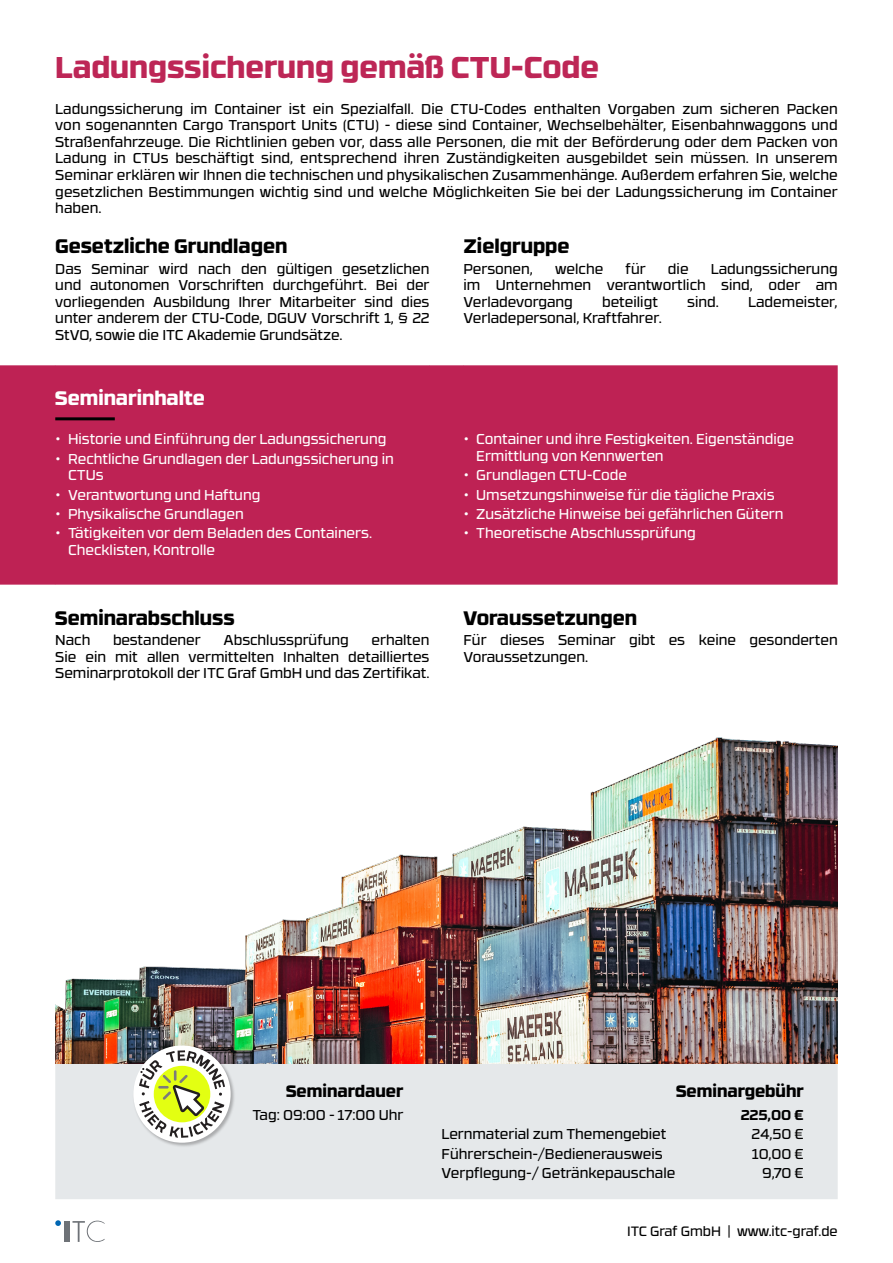
<style>
.page{position:relative;width:893px;height:1263px;background:#fff}
.page>*{position:absolute;margin:0;border:0;box-sizing:border-box;transform-origin:0 0}
.Title_33pt{font:800 30px "RB No 3.1";color:#bd2656}
.Paragraph_Style_1{font:800 19.5px "RB No 3.1";color:#000}
.Paragraph_Style_1_wh{font:800 19.5px "RB No 3.1";color:#fff}
.Paragraph_Style_1-2{font:800 16.5px "RB No 3.1";color:#000}
.Basic_font{font:14.25px/16.5px "RB No 3.1";color:#000;text-align:justify}
.t1{font:14.25px/16.5px "RB No 3.1";color:#fff}
.t2{font:700 14.25px "RB No 3.1";color:#000}
.t3{font:13.5px "RB No 3.1";color:#000}
</style>
<div class="page">
<svg style="left:73px;top:1220px;width:32px;height:22px"></svg>
<div style="left:64px;top:1221px;width:6px;height:21px;background:#6e7277"></div>
<svg style="left:55px;top:1220px;width:6px;height:6px"></svg>
<div style="left:0;top:365px;width:838px;height:220px;background:#be2254"></div>
<hr style="left:55px;top:417px;width:60px;height:3px;background:#000">
<div style="left:55px;top:1063px;width:783px;height:136px;background:#e5e8ea"></div>
<img style="left:55px;top:737px;width:783px;height:326px">
<img style="left:131px;top:1043px;width:105px;height:105px">
<div style="left:133px;top:1045px;width:98px;height:98px;background:#fff;border-radius:50%"></div>
<svg style="left:139px;top:1050px;width:86px;height:88px"></svg>
<p class="Title_33pt" style="left:55px;top:42px;width:545px">Ladungssicherung gemäß CTU-Code</p>
<p class="Basic_font" style="left:55px;top:100px;width:784px">Ladungssicherung im Container ist ein Spezialfall. Die CTU-Codes enthalten Vorgaben zum sicheren Packen von sogenannten Cargo Transport Units (CTU) - diese sind Container, Wechselbehälter, Eisenbahnwaggons und Straßenfahrzeuge. Die Richtlinien geben vor, dass alle Personen, die mit der Beförderung oder dem Packen von Ladung in CTUs beschäftigt sind, entsprechend ihren Zuständigkeiten ausgebildet sein müssen. In unserem Seminar erklären wir Ihnen die technischen und physikalischen Zusammenhänge. Außerdem erfahren Sie, welche gesetzlichen Bestimmungen wichtig sind und welche Möglichkeiten Sie bei der Ladungssicherung im Container haben.</p>
<p class="Paragraph_Style_1" style="left:55px;top:230px;width:234px">Gesetzliche Grundlagen</p>
<p class="Paragraph_Style_1" style="left:463px;top:230px;width:107px">Zielgruppe</p>
<p class="Basic_font" style="left:55px;top:259px;width:376px">Das Seminar wird nach den gültigen gesetzlichen und autonomen Vorschriften durchgeführt. Bei der vorliegenden Ausbildung Ihrer Mitarbeiter sind dies unter anderem der CTU-Code, DGUV Vorschrift 1, § 22<br>StVO, sowie die ITC Akademie Grundsätze.</p>
<p class="Basic_font" style="left:463px;top:259px;width:71px">Personen,</p>
<p class="Basic_font" style="left:555px;top:259px;width:50px">welche</p>
<p class="Basic_font" style="left:625px;top:259px;width:22px">für</p>
<p class="Basic_font" style="left:668px;top:259px;width:22px">die</p>
<p class="Basic_font" style="left:463px;top:259px;width:376px;text-indent:247px">Ladungssicherung im Unternehmen verantwortlich sind, oder am Verladevorgang</p>
<p class="Basic_font" style="left:602px;top:292px;width:57px">beteiligt</p>
<p class="Basic_font" style="left:687px;top:292px;width:33px">sind.</p>
<p class="Basic_font" style="left:748px;top:292px;width:91px">Lademeister,</p>
<p class="Basic_font" style="left:463px;top:309px;width:200px">Verladepersonal, Kraftfahrer.</p>
<p class="Paragraph_Style_1_wh" style="left:55px;top:382px;width:151px">Seminarinhalte</p>
<p class="t1" style="left:55px;top:430px;width:333px">• Historie und Einführung der Ladungssicherung</p>
<p class="t1" style="left:68px;top:449px;width:327px;text-indent:-13px">• Rechtliche Grundlagen der Ladungssicherung in<br>CTUs</p>
<p class="t1" style="left:55px;top:485px;width:207px">• Verantwortung und Haftung</p>
<p class="t1" style="left:55px;top:505px;width:190px">• Physikalische Grundlagen</p>
<p class="t1" style="left:68px;top:524px;width:306px;text-indent:-13px">• Tätigkeiten vor dem Beladen des Containers.<br>Checklisten, Kontrolle</p>
<p class="t1" style="left:476px;top:430px;width:319px;text-indent:-13px">• Container und ihre Festigkeiten. Eigenständige<br>Ermittlung von Kennwerten</p>
<p class="t1" style="left:463px;top:466px;width:165px">• Grundlagen CTU-Code</p>
<p class="t1" style="left:463px;top:485px;width:313px">• Umsetzungshinweise für die tägliche Praxis</p>
<p class="t1" style="left:463px;top:505px;width:321px">• Zusätzliche Hinweise bei gefährlichen Gütern</p>
<p class="t1" style="left:463px;top:524px;width:234px">• Theoretische Abschlussprüfung</p>
<p class="Paragraph_Style_1" style="left:55px;top:602px;width:181px">Seminarabschluss</p>
<p class="Paragraph_Style_1" style="left:463px;top:602px;width:175px">Voraussetzungen</p>
<p class="Basic_font" style="left:55px;top:631px;width:37px">Nach</p>
<p class="Basic_font" style="left:113px;top:631px;width:89px">bestandener</p>
<p class="Basic_font" style="left:223px;top:631px;width:127px">Abschlussprüfung</p>
<p class="Basic_font" style="left:55px;top:631px;width:376px;text-indent:316px">erhalten Sie ein mit allen vermittelten Inhalten detailliertes Seminarprotokoll der ITC Graf GmbH und das Zertifikat.</p>
<p class="Basic_font" style="left:463px;top:631px;width:376px">Für dieses Seminar gibt es keine gesonderten<br>Voraussetzungen.</p>
<p class="Paragraph_Style_1-2" style="left:286px;top:1077px;width:119px">Seminardauer</p>
<p class="Paragraph_Style_1-2" style="left:676px;top:1077px;width:129px">Seminargebühr</p>
<p class="Basic_font" style="left:252px;top:1106px;width:152px">Tag: 09:00 - 17:00 Uhr</p>
<p class="t2" style="left:741px;top:1104px;width:64px">225,00 €</p>
<p class="Basic_font" style="left:442px;top:1125px;width:226px">Lernmaterial zum Themengebiet</p>
<p class="Basic_font" style="left:751px;top:1125px;width:54px">24,50 €</p>
<p class="Basic_font" style="left:442px;top:1144px;width:223px">Führerschein-/Bedienerausweis</p>
<p class="Basic_font" style="left:752px;top:1144px;width:53px">10,00 €</p>
<p class="Basic_font" style="left:442px;top:1163px;width:235px">Verpflegung-/ Getränkepauschale</p>
<p class="Basic_font" style="left:762px;top:1163px;width:43px">9,70 €</p>
<p class="t3" style="left:627px;top:1221px;width:212px">ITC Graf GmbH | www.itc-graf.de</p>
</div>
